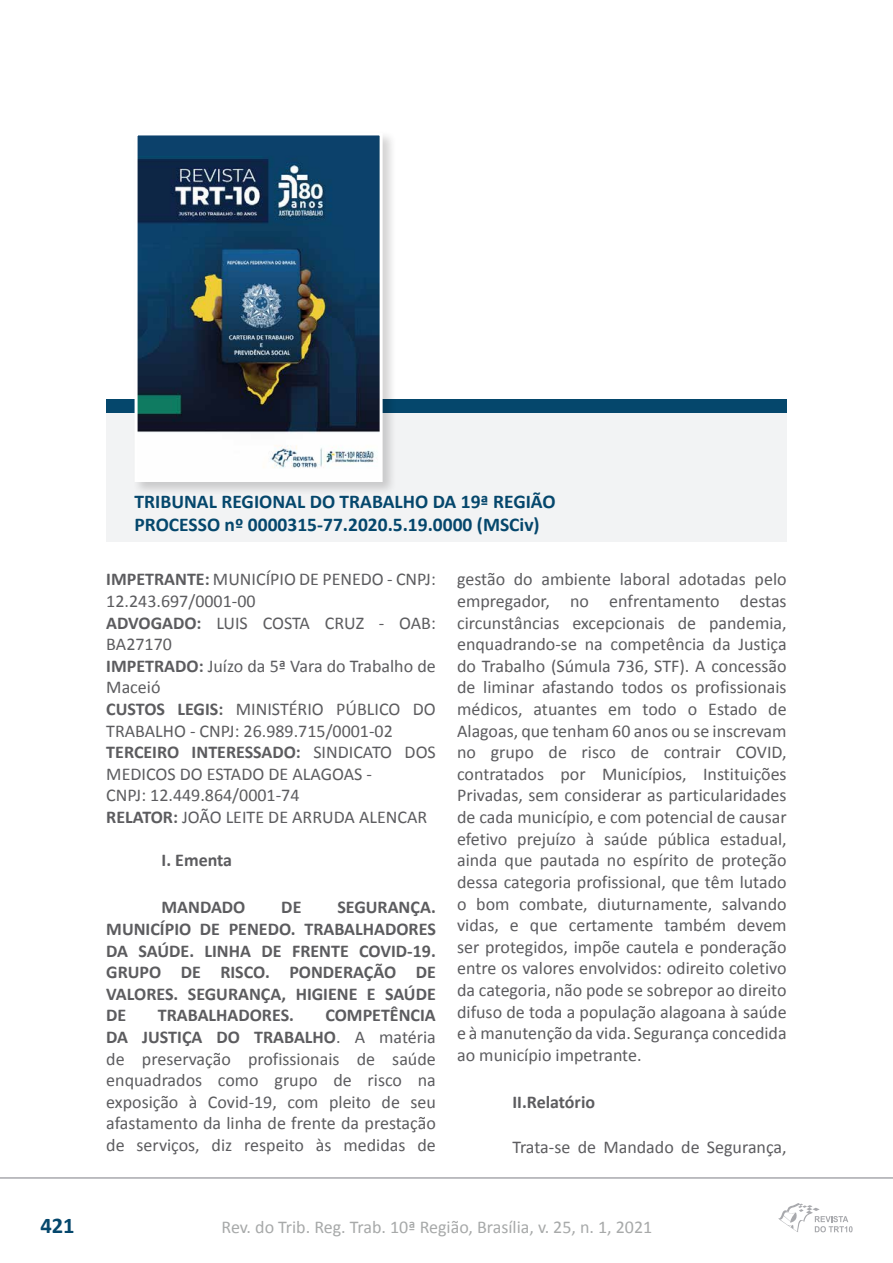
<style>
.page{position:relative;width:893px;height:1263px;background:#fff}
.page>*{position:absolute;margin:0;border:0;box-sizing:border-box;transform-origin:0 0}
.t1{font:700 22.5px "Calibri";color:#05476c}
.t2{font:700 19.5px/22.5px "Calibri";color:#05476c}
.t3{font:18px/21.6px "Calibri";color:#5c5c5f;text-align:justify}
.t4{font:700 18px/21.6px "Calibri";color:#5c5c5f;text-align:justify}
.t5{font:18px "Calibri";color:#a7a9a9}
.s1{font-weight:700}
</style>
<div class="page">
<hr style="left:0;top:1177px;width:893px;height:2px;background:#a8a9ad">
<svg style="left:778px;top:1203px;width:75px;height:30px"></svg>
<div style="left:106px;top:413px;width:681px;height:129px;background:#f2f3f4"></div>
<div style="left:106px;top:400px;width:681px;height:13px;background:#05476c"></div>
<div style="left:132px;top:130px;width:265px;height:366px;background:#231f20;opacity:.2"></div>
<img style="left:139px;top:136px;width:240px;height:342px">
<div style="left:135px;top:132px;width:248px;height:350px;border:3px solid #fff"></div>
<p class="t2" style="left:135px;top:490px;width:423px">TRIBUNAL REGIONAL DO TRABALHO DA 19ª REGIÃO<br>PROCESSO nº 0000315-77.2020.5.19.0000 (MSCiv)</p>
<p class="t3" style="left:106px;top:569px;width:331px;text-align:left"><span class="s1">IMPETRANTE:</span> MUNICÍPIO DE PENEDO - CNPJ:<br>12.243.697/0001-00<br><span class="s1">ADVOGADO:</span> LUIS COSTA CRUZ - OAB:<br>BA27170<br><span class="s1">IMPETRADO:</span> Juízo da 5ª Vara do Trabalho de<br>Maceió<br><span class="s1">CUSTOS LEGIS:</span> MINISTÉRIO PÚBLICO DO<br>TRABALHO - CNPJ: 26.989.715/0001-02<br><span class="s1">TERCEIRO INTERESSADO:</span> SINDICATO DOS<br>MEDICOS DO ESTADO DE ALAGOAS -<br>CNPJ: 12.449.864/0001-74<br><span class="s1">RELATOR:</span> JOÃO LEITE DE ARRUDA ALENCAR</p>
<p class="t4" style="left:162px;top:849px;width:72px">I. Ementa</p>
<p class="t4" style="left:162px;top:897px;width:85px">MANDADO</p>
<p class="t4" style="left:281px;top:897px;width:22px">DE</p>
<p class="t4" style="left:106px;top:897px;width:331px;text-indent:231px">SEGURANÇA.<br>MUNICÍPIO DE PENEDO. TRABALHADORES DA SAÚDE. LINHA DE FRENTE COVID-19.<br>GRUPO DE RISCO. PONDERAÇÃO DE VALORES. SEGURANÇA, HIGIENE E SAÚDE DE</p>
<p class="t3" style="left:106px;top:1005px;width:331px;text-indent:219px"><span class="s1">COMPETÊNCIA DA JUSTIÇA DO TRABALHO</span>. A matéria de preservação profissionais de saúde enquadrados como grupo de risco na exposição à Covid-19, com pleito de seu afastamento da linha de frente da prestação de serviços, diz respeito às medidas de</p>
<p class="t4" style="left:158px;top:1005px;width:138px">TRABALHADORES.</p>
<p class="t3" style="left:457px;top:569px;width:331px">gestão do ambiente laboral adotadas pelo empregador, no enfrentamento destas circunstâncias excepcionais de pandemia, enquadrando-se na competência da Justiça do Trabalho (Súmula 736, STF). A concessão de liminar afastando todos os profissionais médicos, atuantes em todo o Estado de Alagoas, que tenham 60 anos ou se inscrevam no grupo de risco de contrair COVID, contratados por Municípios, Instituições Privadas, sem considerar as particularidades de cada município, e com potencial de causar efetivo prejuízo à saúde pública estadual, ainda que pautada no espírito de proteção dessa categoria profissional, que têm lutado o bom combate, diuturnamente, salvando vidas, e que certamente também devem ser protegidos, impõe cautela e ponderação entre os valores envolvidos: odireito coletivo da categoria, não pode se sobrepor ao direito difuso de toda a população alagoana à saúde e à manutenção da vida. Segurança concedida ao município impetrante.</p>
<p class="t4" style="left:512px;top:1091px;width:84px">II.Relatório</p>
<p class="t3" style="left:512px;top:1136px;width:276px">Trata-se de Mandado de Segurança,</p>
<p class="t1" style="left:40px;top:1211px;width:36px">421</p>
<p class="t5" style="left:222px;top:1215px;width:432px">Rev. do Trib. Reg. Trab. 10ª Região, Brasília, v. 25, n. 1, 2021</p>
</div>
